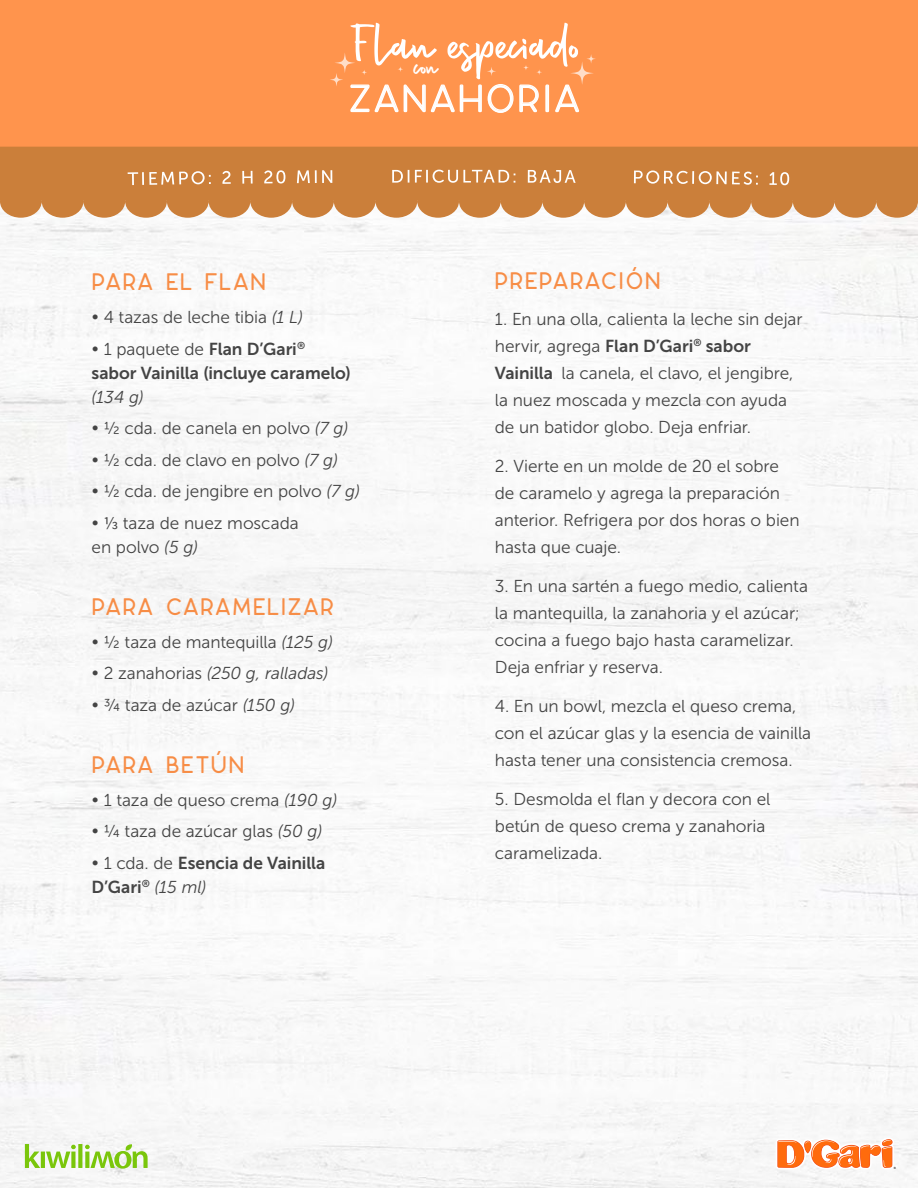
<style>
.page{position:relative;width:918px;height:1188px;background:#fff}
.page>*{position:absolute;margin:0;border:0;box-sizing:border-box;transform-origin:0 0}
.t1{font:58.95px "Almond Yandi Designs";letter-spacing:.01em;color:#fff;scale:1.05 1}
.t2{font:37.8px "CAROSE Light";letter-spacing:.005em;color:#fff;scale:1.08 1}
.t3{font:24px "CAROSE Medium";letter-spacing:.05em;color:#f78d46}
.t4{font:17.25px/27px "Museo Sans 300";letter-spacing:-.005em;color:#444}
.t5{font:17.25px/24px "Museo Sans 700";color:#444}
.t6{font:italic 17.25px "Museo Sans 300";letter-spacing:-.005em;color:#444}
.t7{font:700 3px "Helvetica";color:#231f20}
.s1{font-size:53.1px}
.s2{font-style:italic}
.s3{font-family:"Museo Sans 700"}
.s4{font-family:"Source Sans Pro";font-size:18px}
.s5{font-style:normal}
.s6{font-family:"Museo Sans 300"}
.s7{font-family:"Museo Sans 300";font-style:italic}
.s8{font-family:"Museo Sans 500";color:#f5f5f5}
</style>
<div class="page">
<svg style="left:776px;top:1137px;width:118px;height:33px"></svg>
<div style="left:0;top:0;width:918px;height:147px;background:#ff944d"></div>
<svg style="left:0;top:147px;width:918px;height:71px;background:#cd8645"></svg>
<svg style="left:128px;top:171px;width:83px;height:14px"></svg>
<svg style="left:222px;top:171px;width:9px;height:13px"></svg>
<svg style="left:242px;top:171px;width:11px;height:13px"></svg>
<svg style="left:264px;top:170px;width:21px;height:14px"></svg>
<svg style="left:297px;top:170px;width:35px;height:13px"></svg>
<svg style="left:392px;top:170px;width:17px;height:13px"></svg>
<svg style="left:415px;top:170px;width:100px;height:13px"></svg>
<svg style="left:528px;top:170px;width:48px;height:13px"></svg>
<svg style="left:634px;top:170px;width:124px;height:15px;background:#d79e6a"></svg>
<svg style="left:769px;top:172px;width:20px;height:13px"></svg>
<svg style="left:25px;top:1144px;width:15px;height:24px"></svg>
<hr style="left:41px;top:1152px;width:4px;height:16px;background:#7ac60b">
<svg style="left:46px;top:1145px;width:30px;height:23px"></svg>
<svg style="left:78px;top:1144px;width:4px;height:24px"></svg>
<svg style="left:85px;top:1144px;width:63px;height:25px"></svg>
<svg style="left:330px;top:53px;width:266px;height:61px;background:#ff9f60"></svg>
<h1 class="t1" style="left:351px;top:17px;width:219px">Flan es<span class="s1">p</span>eciado</h1>
<h3 class="t3" style="left:92px;top:262px;width:176px">PARA EL FLAN</h3>
<h2 class="t2" style="left:348px;top:67px;width:218px">ZANAHORIA</h2>
<h3 class="t3" style="left:495px;top:261px;width:167px">PREPARACIÓN</h3>
<p class="t4" style="left:91px;top:304px;width:213px">• 4 tazas de leche tibia <span class="s2">(1 L)</span></p>
<p class="t4" style="left:91px;top:336px;width:215px">• 1 paquete de <span class="s3">Flan D’Gari</span><sup>®</sup></p>
<p class="t5" style="left:91px;top:361px;width:261px">sabor Vainilla (incluye caramelo)</p>
<p class="t6" style="left:91px;top:388px;width:54px">(134 g)</p>
<p class="t4" style="left:91px;top:415px;width:258px">• ½ cda. de canela en polvo <span class="s2">(7 g)</span></p>
<p class="t4" style="left:91px;top:447px;width:248px">• ½ cda. de clavo en polvo <span class="s2">(7 g)</span></p>
<p class="t4" style="left:91px;top:478px;width:270px">• ½ cda. de jengibre en polvo <span class="s2">(7 g)</span></p>
<p class="t4" style="left:91px;top:511px;width:209px;line-height:24px">• <span class="s4">⅓</span> taza de nuez moscada en polvo <span class="s2">(5 g)</span></p>
<h3 class="t3" style="left:92px;top:586px;width:244px">PARA CARAMELIZAR</h3>
<p class="t4" style="left:91px;top:628px;width:243px">• ½ taza de mantequilla <span class="s2">(125 g)</span></p>
<p class="t6" style="left:91px;top:664px;width:238px"><span class="s5">• 2 zanahorias</span> (250 g, ralladas)</p>
<p class="t4" style="left:91px;top:691px;width:205px">• ¾ taza de azúcar <span class="s2">(150 g)</span></p>
<h3 class="t3" style="left:92px;top:744px;width:154px">PARA BETÚN</h3>
<p class="t4" style="left:91px;top:786px;width:247px">• 1 taza de queso crema <span class="s2">(190 g)</span></p>
<p class="t4" style="left:91px;top:818px;width:232px">• ¼ taza de azúcar glas <span class="s2">(50 g)</span></p>
<p class="t5" style="left:91px;top:851px;width:235px"><span class="s6">• 1 cda. de</span> Esencia de Vainilla<br>D’Gari<sup>®</sup> <span class="s7">(15 ml)</span></p>
<p class="t4" style="left:495px;top:306px;width:309px">1. En una olla, calienta la leche sin dejar</p>
<p class="t5" style="left:495px;top:334px;width:258px"><span class="s6">hervir, agrega</span> Flan D’Gari<sup>®</sup> sabor</p>
<p class="t4" style="left:495px;top:360px;width:300px"><span class="s3">Vainilla</span><span class="s8">,</span> la canela, el clavo, el jengibre, la nuez moscada y mezcla con ayuda de un batidor globo. Deja enfriar.</p>
<p class="t4" style="left:495px;top:453px;width:306px">2. Vierte en un molde de 20 el sobre de caramelo y agrega la preparación anterior. Refrigera por dos horas o bien hasta que cuaje.</p>
<p class="t4" style="left:495px;top:573px;width:315px">3. En una sartén a fuego medio, calienta la mantequilla, la zanahoria y el azúcar; cocina a fuego bajo hasta caramelizar.<br>Deja enfriar y reserva.</p>
<p class="t4" style="left:495px;top:693px;width:318px">4. En un bowl, mezcla el queso crema, con el azúcar glas y la esencia de vainilla hasta tener una consistencia cremosa.</p>
<p class="t4" style="left:495px;top:786px;width:277px">5. Desmolda el flan y decora con el betún de queso crema y zanahoria caramelizada.</p>
<p class="t7" style="left:894px;top:1166px;width:4px">®</p>
</div>
